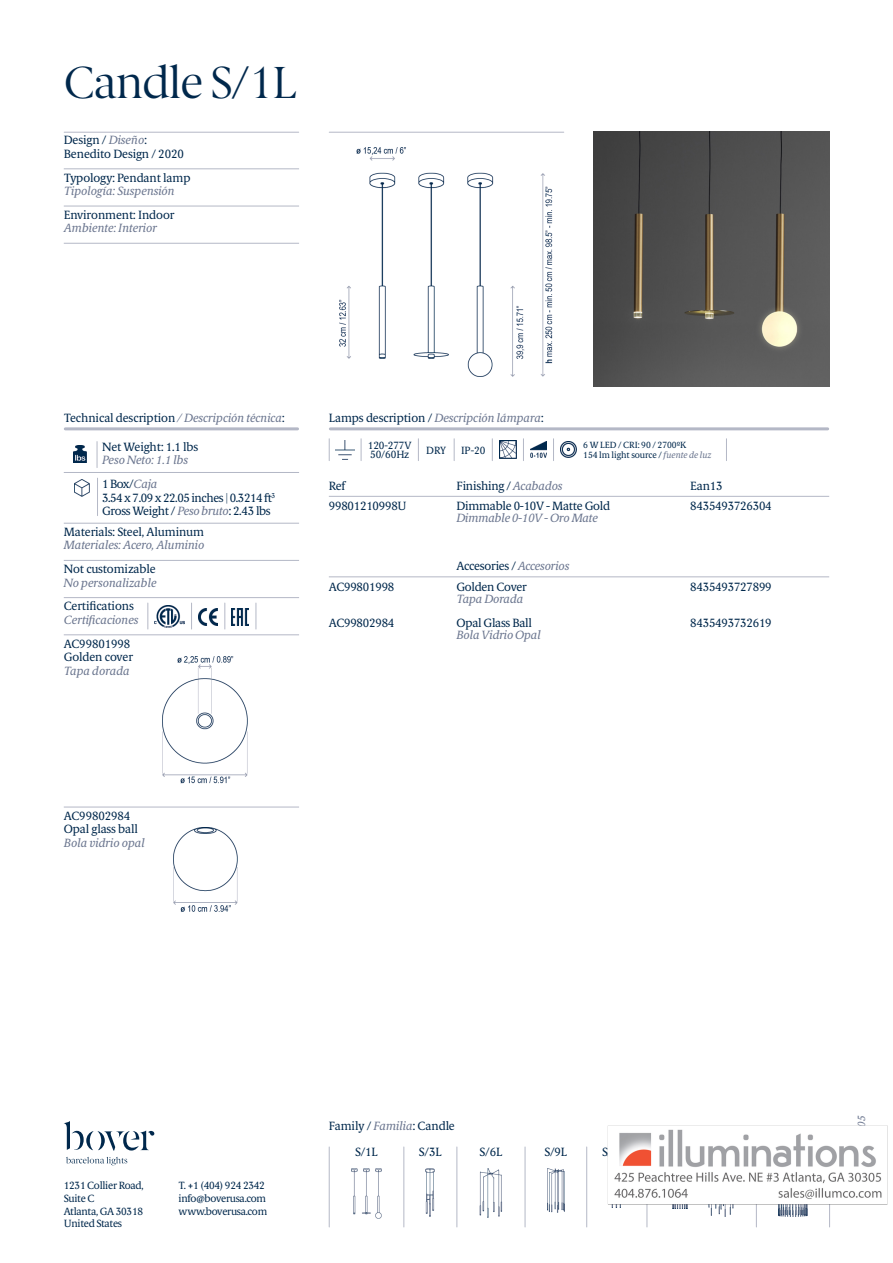
<style>
.page{position:relative;width:893px;height:1263px;background:#fff}
.page>*{position:absolute;margin:0;border:0;box-sizing:border-box;transform-origin:0 0}
.Nom{font:45px "Berlingske Serif";letter-spacing:-.025em;color:#00284c}
.Text_línia_inferior{font:12px/13.5px "Berlingske Serif Tx";letter-spacing:-.01em;color:#00284c}
.Acabats{font:12px "Berlingske Serif Tx";letter-spacing:-.02em;color:#00284c}
.Text_línia_inferior-2{font:italic 12px/13.5px "Berlingske Serif Tx";letter-spacing:-.01em;color:#6b768f}
.Text_línia_inferior-3{font:12px/13.5px "Berlingske Serif Tx";letter-spacing:-.035em;color:#00284c}
.Acabats-2{font:italic 12px "Berlingske Serif Tx";letter-spacing:-.02em;color:#6b768f}
.Info_tècnica{font:10.5px/12.8px "Berlingske Serif Tx";letter-spacing:-.025em;color:#00284c}
.Info_Bombeta{font:9px "Berlingske Serif Tx";letter-spacing:-.01em;color:#00284c}
.s1{font-style:italic;color:#6b768f}
.s2{font-style:normal;color:#00284c}
</style>
<div class="page">
<hr style="left:329px;top:1147px;width:1px;height:80px;background:#b4b8c6">
<hr style="left:456px;top:1147px;width:1px;height:80px;background:#b4b8c6">
<img style="left:479px;top:1209px;width:24px;height:9px">
<hr style="left:525px;top:1147px;width:1px;height:80px;background:#b4b8c6">
<img style="left:547px;top:1209px;width:18px;height:4px">
<img style="left:353px;top:1209px;width:29px;height:9px">
<img style="left:426px;top:1209px;width:9px;height:7px">
<hr style="left:586px;top:1147px;width:1px;height:80px;background:#b4b8c6">
<hr style="left:403px;top:1147px;width:1px;height:80px;background:#b4b8c6">
<hr style="left:647px;top:1147px;width:1px;height:80px;background:#b4b8c6">
<hr style="left:756px;top:1147px;width:1px;height:80px;background:#b4b8c6">
<hr style="left:829px;top:1147px;width:1px;height:80px;background:#b4b8c6">
<img style="left:710px;top:1209px;width:21px;height:7px">
<img style="left:778px;top:1209px;width:29px;height:7px">
<img style="left:63px;top:131px;width:825px;height:1078px">
<p class="Nom" style="left:64px;top:53px;width:235px">Candle S/1L</p>
<p class="Text_línia_inferior" style="left:64px;top:133px;width:122px">Design / <span class="s1">Diseño</span>:<br>Benedito Design / 2020</p>
<p class="Text_línia_inferior" style="left:64px;top:171px;width:128px">Typology: Pendant lamp<br><span class="s1">Tipología: Suspensión</span></p>
<p class="Text_línia_inferior" style="left:64px;top:208px;width:112px">Environment: Indoor<br><span class="s1">Ambiente: Interior</span></p>
<p class="Text_línia_inferior" style="left:64px;top:411px;width:222px">Technical description <span class="s1">/ Descripción técnica</span>:</p>
<p class="Text_línia_inferior" style="left:329px;top:411px;width:216px">Lamps description / <span class="s1">Descripción lámpara</span>:</p>
<p class="Text_línia_inferior" style="left:102px;top:440px;width:98px">Net Weight: 1.1 lbs<br><span class="s1">Peso Neto: 1.1 lbs</span></p>
<p class="Text_línia_inferior-3" style="left:102px;top:477px;width:175px">1 Box/<span class="s1">Caja<br></span>3.54 x 7.09 x 22.05 inches | 0.3214 ft<sup>3<br></sup>Gross Weight / <span class="s1">Peso bruto</span>: 2.43 lbs</p>
<p class="Text_línia_inferior-2" style="left:64px;top:525px;width:142px"><span class="s2">Materials: Steel, Aluminum<br></span>Materiales: Acero, Aluminio</p>
<p class="Text_línia_inferior-2" style="left:64px;top:562px;width:94px"><span class="s2">Not customizable<br></span>No personalizable</p>
<p class="Text_línia_inferior-2" style="left:64px;top:599px;width:76px"><span class="s2">Certifications<br></span>Certificaciones</p>
<p class="Text_línia_inferior" style="left:64px;top:637px;width:71px">AC99801998<br>Golden cover<br><span class="s1">Tapa dorada</span></p>
<p class="Text_línia_inferior" style="left:64px;top:809px;width:83px">AC99802984<br>Opal glass ball<br><span class="s1">Bola vidrio opal</span></p>
<p class="Info_tècnica" style="left:368px;top:439px;width:45px">120-277V</p>
<p class="Info_tècnica" style="left:370px;top:448px;width:41px">50/60Hz</p>
<p class="Info_tècnica" style="left:426px;top:444px;width:21px">DRY</p>
<p class="Info_tècnica" style="left:461px;top:444px;width:26px">IP-20</p>
<p class="Info_Bombeta" style="left:583px;top:438px;width:105px">6 W LED / CRI: 90 / 2700ºK</p>
<p class="Info_Bombeta" style="left:583px;top:449px;width:130px">154 lm light source / <span class="s1">fuente de luz</span></p>
<p class="Acabats" style="left:329px;top:477px;width:18px">Ref</p>
<p class="Acabats" style="left:456px;top:477px;width:108px">Finishing / <span class="s1">Acabados</span></p>
<p class="Acabats" style="left:690px;top:477px;width:34px">Ean13</p>
<p class="Acabats" style="left:329px;top:497px;width:79px">99801210998U</p>
<p class="Acabats" style="left:456px;top:497px;width:155px">Dimmable 0-10V - Matte Gold</p>
<p class="Acabats" style="left:690px;top:497px;width:83px">8435493726304</p>
<p class="Acabats-2" style="left:456px;top:509px;width:143px">Dimmable 0-10V - Oro Mate</p>
<p class="Acabats" style="left:456px;top:557px;width:115px">Accesories / <span class="s1">Accesorios</span></p>
<p class="Acabats" style="left:329px;top:578px;width:67px">AC99801998</p>
<p class="Acabats" style="left:456px;top:578px;width:72px">Golden Cover</p>
<p class="Acabats" style="left:690px;top:578px;width:83px">8435493727899</p>
<p class="Acabats-2" style="left:456px;top:590px;width:69px">Tapa Dorada</p>
<p class="Acabats" style="left:329px;top:614px;width:67px">AC99802984</p>
<p class="Acabats" style="left:456px;top:614px;width:77px">Opal Glass Ball</p>
<p class="Acabats" style="left:690px;top:614px;width:83px">8435493732619</p>
<p class="Acabats-2" style="left:456px;top:626px;width:86px">Bola Vidrio Opal</p>
<p class="Info_tècnica" style="left:64px;top:1179px;width:81px">1231 Collier Road,<br>Suite C<br>Atlanta, GA 30318<br>United States</p>
<p class="Info_tècnica" style="left:179px;top:1179px;width:90px">T. +1 (404) 924 2342 info@boverusa.com www.boverusa.com</p>
<p class="Text_línia_inferior" style="left:329px;top:1119px;width:128px">Family / <span class="s1">Familia</span>: Candle</p>
<p class="Text_línia_inferior" style="left:355px;top:1145px;width:24px">S/1L</p>
<p class="Text_línia_inferior" style="left:419px;top:1145px;width:24px">S/3L</p>
<p class="Text_línia_inferior" style="left:479px;top:1145px;width:24px">S/6L</p>
<p class="Text_línia_inferior" style="left:544px;top:1145px;width:24px">S/9L</p>
</div>
